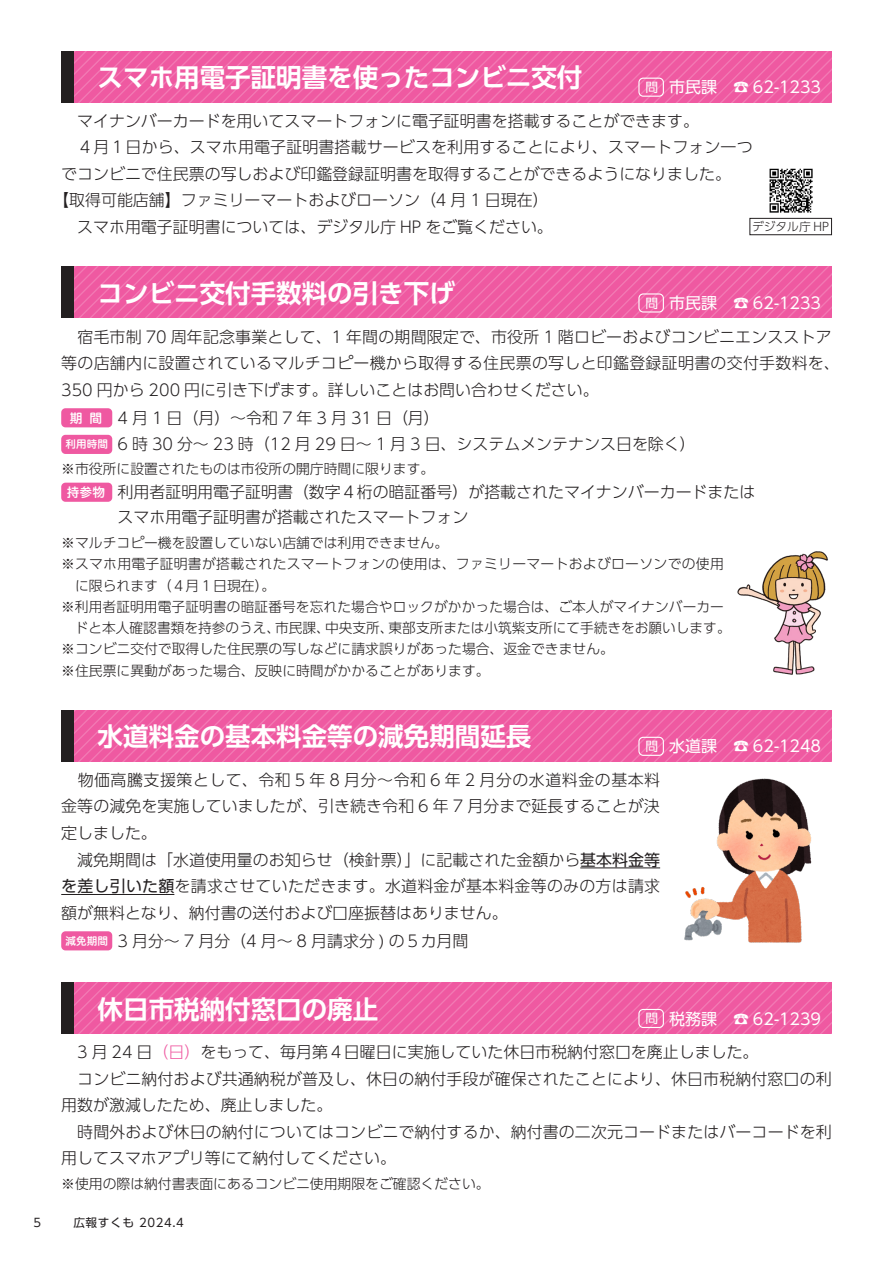
<style>
.page{position:relative;width:893px;height:1263px;background:#fff}
.page>*{position:absolute;margin:0;border:0;box-sizing:border-box;transform-origin:0 0}
.本文{font:700 25.5px "UD Shin Go Pro De";color:#fff}
.本文-2{font:300 15.9px/26.5px "UD Shin Go Pr 6";color:#231f20}
.本文-3{font:15.9px "UD Shin Go Pr 6";color:#fff}
.本文-4{font:300 13.8px/21.3px "UD Shin Go Pr 6";color:#231f20}
.本文-5{font:300 13.8px/21.3px "UD Shin Go Pr 6";letter-spacing:.02em;color:#231f20}
.情報コーナー1{font:12.75px "Hiragino UD Sans R Std N W6";color:#fff}
.情報コーナー1-2{font:12.75px "UD Shin Go Pro";color:#fff}
.t1{font:11.7px "UD Shin Go Pro";letter-spacing:.05em;color:#231f20}
.本文-6{font:300 11.7px "UD Shin Go Pr 6";color:#231f20}
.情報コーナー1-3{font:10.65px "Hiragino UD Sans R Std N W6";color:#fff}
.s1{font-weight:400}
.s2{color:#ef59a1}
</style>
<div class="page">
<svg style="left:74px;top:51px;width:758px;height:51px;background:#ef5ea4"></svg>
<div style="left:61px;top:51px;width:13px;height:51px;background:#231f20"></div>
<div style="left:638px;top:78px;width:26px;height:19px;border:1px solid #fff;border-radius:4px"></div>
<img style="left:769px;top:168px;width:44px;height:45px">
<div style="left:750px;top:218px;width:82px;height:17px;border:1px solid #231f20"></div>
<div style="left:61px;top:408px;width:51px;height:19px;background:#ef59a1;border-radius:4px"></div>
<div style="left:61px;top:435px;width:51px;height:19px;background:#ef59a1;border-radius:4px"></div>
<div style="left:61px;top:483px;width:51px;height:19px;background:#ef59a1;border-radius:4px"></div>
<svg style="left:74px;top:267px;width:758px;height:51px;background:#ef5ea4"></svg>
<div style="left:61px;top:267px;width:13px;height:51px;background:#231f20"></div>
<div style="left:638px;top:293px;width:26px;height:20px;border:1px solid #fff;border-radius:4px"></div>
<img style="left:737px;top:551px;width:91px;height:124px">
<hr style="left:580px;top:867px;width:80px;height:1px;background:#231f20">
<hr style="left:61px;top:894px;width:113px;height:1px;background:#231f20">
<div style="left:61px;top:931px;width:51px;height:19px;background:#ef59a1;border-radius:4px"></div>
<svg style="left:74px;top:710px;width:758px;height:51px;background:#ef5ea4"></svg>
<div style="left:61px;top:710px;width:13px;height:51px;background:#231f20"></div>
<div style="left:638px;top:737px;width:26px;height:19px;border:1px solid #fff;border-radius:4px"></div>
<svg style="left:74px;top:982px;width:758px;height:51px;background:#ef5ea4"></svg>
<div style="left:61px;top:982px;width:13px;height:51px;background:#231f20"></div>
<div style="left:638px;top:1009px;width:26px;height:19px;border:1px solid #fff;border-radius:4px"></div>
<img style="left:684px;top:778px;width:128px;height:165px">
<p class="t1" style="left:33px;top:1213px;width:9px">5</p>
<p class="本文" style="left:98px;top:57px;width:486px">スマホ用電子証明書を使ったコンビニ交付</p>
<p class="情報コーナー1-2" style="left:645px;top:77px;width:14px">問</p>
<p class="本文-3" style="left:669px;top:74px;width:49px">市民課</p>
<p class="本文-3" style="left:733px;top:74px;width:90px">☎ 62-1233</p>
<p class="本文-2" style="left:61px;top:107px;width:639px">　マイナンバーカードを用いてスマートフォンに電子証明書を搭載することができます。</p>
<p class="本文-2" style="left:61px;top:133px;width:693px">　４月１日から、スマホ用電子証明書搭載サービスを利用することにより、スマートフォン一つでコンビニで住民票の写しおよび印鑑登録証明書を取得することができるようになりました。</p>
<p class="本文-2" style="left:53px;top:187px;width:497px">【取得可能店舗】ファミリーマートおよびローソン（4 月 1 日現在(</p>
<p class="本文-2" style="left:61px;top:213px;width:493px">　スマホ用電子証明書については、デジタル庁 HP をご覧ください。</p>
<p class="本文-6" style="left:752px;top:217px;width:78px">デジタル庁 HP</p>
<p class="本文" style="left:98px;top:273px;width:359px">コンビニ交付手数料の引き下げ</p>
<p class="情報コーナー1-2" style="left:645px;top:293px;width:14px">問</p>
<p class="本文-3" style="left:669px;top:290px;width:49px">市民課</p>
<p class="本文-3" style="left:733px;top:290px;width:90px">☎ 62-1233</p>
<p class="本文-2" style="left:61px;top:323px;width:780px">　宿毛市制 70 周年記念事業として、1 年間の期間限定で、市役所 1 階ロビーおよびコンビニエンスストア等の店舗内に設置されているマルチコピー機から取得する住民票の写しと印鑑登録証明書の交付手数料を、<br>350 円から 200 円に引き下げます。詳しいことはお問い合わせください。</p>
<p class="本文-2" style="left:118px;top:404px;width:324px">4 月 1 日（月）～令和 7 年 3 月 31 日（月(</p>
<p class="情報コーナー1" style="left:70px;top:408px;width:14px">期</p>
<p class="情報コーナー1" style="left:89px;top:408px;width:14px">間</p>
<p class="本文-2" style="left:118px;top:431px;width:580px">6 時 30 分～ 23 時（12 月 29 日～ 1 月 3 日、システムメンテナンス日を除く(</p>
<p class="情報コーナー1-3" style="left:65px;top:436px;width:44px">利用時間</p>
<p class="本文-4" style="left:61px;top:457px;width:375px">※市役所に設置されたものは市役所の開庁時間に限ります。</p>
<p class="本文-2" style="left:118px;top:478px;width:639px">利用者証明用電子証明書（数字４桁の暗証番号）が搭載されたマイナンバーカードまたは</p>
<p class="情報コーナー1" style="left:67px;top:483px;width:40px">持参物</p>
<p class="本文-2" style="left:118px;top:503px;width:352px">スマホ用電子証明書が搭載されたスマートフォン</p>
<p class="本文-4" style="left:61px;top:532px;width:388px">※マルチコピー機を設置していない店舗では利用できません。</p>
<p class="本文-5" style="left:75px;top:553px;width:650px;text-indent:-14px">※スマホ用電子証明書が搭載されたスマートフォンの使用は、ファミリーマートおよびローソンでの使用に限られます（４月１日現在。(</p>
<p class="本文-4" style="left:389px;top:595px;width:344px;text-indent:-327px">※利用者証明用電子証明書の暗証番号を忘れた場合やロックがかかった場合は、ご本人がマイナンバーカー東部支所または小筑紫支所にて手続きをお願いします。</p>
<p class="本文-4" style="left:75px;top:617px;width:207px">ドと本人確認書類を持参のうえ、</p>
<p class="本文-4" style="left:61px;top:638px;width:554px">※コンビニ交付で取得した住民票の写しなどに請求誤りがあった場合、返金できません。</p>
<p class="本文-4" style="left:61px;top:659px;width:430px">※住民票に異動があった場合、反映に時間がかかることがあります。</p>
<p class="本文-4" style="left:325px;top:617px;width:70px">中央支所、</p>
<p class="本文-4" style="left:275px;top:617px;width:56px">市民課、</p>
<p class="本文" style="left:98px;top:716px;width:435px">水道料金の基本料金等の減免期間延長</p>
<p class="情報コーナー1-2" style="left:645px;top:736px;width:14px">問</p>
<p class="本文-2" style="left:61px;top:766px;width:600px;text-align:justify">　物価高騰支援策として、令和 5 年 8 月分～令和 6 年 2 月分の水道料金の基本料金等の減免を実施していましたが、引き続き令和 6 年 7 月分まで延長することが決定しました。</p>
<p class="本文-2" style="left:61px;top:846px;width:600px;text-align:justify">　減免期間は「水道使用量のお知らせ（検針票）」に記載された金額から<span class="s1">基本料金等を差し引いた額</span>を請求させていただきます。水道料金が基本料金等のみの方は請求額が無料となり、納付書の送付および口座振替はありません。</p>
<p class="本文-2" style="left:118px;top:927px;width:352px">3 月分～ 7 月分（4 月～ 8 月請求分 ) の５カ月間</p>
<p class="情報コーナー1-3" style="left:65px;top:933px;width:44px">減免期間</p>
<p class="本文-3" style="left:669px;top:733px;width:49px">水道課</p>
<p class="本文-3" style="left:733px;top:733px;width:90px">☎ 62-1248</p>
<p class="本文" style="left:98px;top:988px;width:282px">休日市税納付窓口の廃止</p>
<p class="情報コーナー1-2" style="left:645px;top:1008px;width:14px">問</p>
<p class="本文-3" style="left:669px;top:1006px;width:49px">税務課</p>
<p class="本文-3" style="left:733px;top:1006px;width:90px">☎ 62-1239</p>
<p class="本文-2" style="left:61px;top:1038px;width:699px">　3 月 24 日<span class="s2">（日）</span>をもって、毎月第４日曜日に実施していた休日市税納付窓口を廃止しました。</p>
<p class="本文-2" style="left:61px;top:1065px;width:772px">　コンビニ納付および共通納税が普及し、休日の納付手段が確保されたことにより、休日市税納付窓口の利用数が激減したため、廃止しました。</p>
<p class="本文-2" style="left:61px;top:1118px;width:772px">　時間外および休日の納付についてはコンビニで納付するか、納付書の二次元コードまたはバーコードを利用してスマホアプリ等にて納付してください。</p>
<p class="本文-4" style="left:61px;top:1173px;width:430px">※使用の際は納付書表面にあるコンビニ使用期限をご確認ください。</p>
<p class="t1" style="left:73px;top:1213px;width:112px">広報すくも 2024.4</p>
</div>
